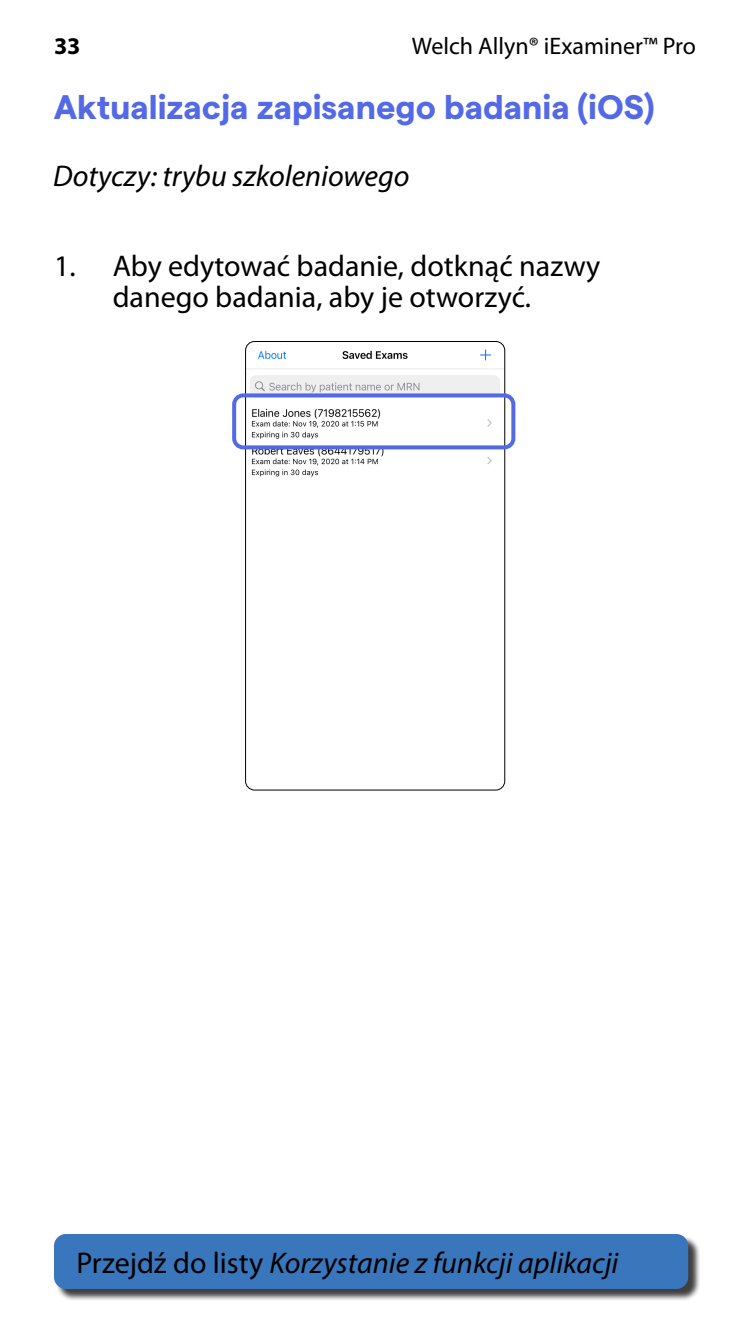
<style>
.page{position:relative;width:750px;height:1334px;background:#fff}
.page>*{position:absolute;margin:0;border:0;box-sizing:border-box;transform-origin:0 0}
.t1{font:700 34px "Matter";color:#5369e5}
.t2{font:italic 30px "Myriad Pro";color:#000}
.t3{font:30px/31px "Myriad Pro";color:#000;text-align:center}
.t4{font:24px "Myriad Pro";color:#000}
.t5{font:700 24px "Myriad Pro";color:#000}
.s1{font-style:normal}
</style>
<div class="page">
<div style="left:56px;top:1236px;width:645px;height:65px;background:#000;opacity:.75"></div>
<div style="left:54px;top:1234px;width:634px;height:55px;background:#3976bc;border-radius:12px"></div>
<img style="left:247px;top:342px;width:258px;height:447px">
<div style="left:245px;top:341px;width:260px;height:450px;border:1px solid #000;border-radius:9px"></div>
<div style="left:232px;top:393px;width:283px;height:56px;border:4px solid #5369e5;border-radius:9px"></div>
<p class="t5" style="left:54px;top:30px;width:28px">33</p>
<p class="t4" style="left:412px;top:31px;width:286px">Welch Allyn® iExaminer™ Pro</p>
<p class="t1" style="left:54px;top:81px;width:602px">Aktualizacja zapisanego badania (iOS)</p>
<p class="t2" style="left:53px;top:157px;width:358px">Dotyczy: trybu szkoleniowego</p>
<p class="t3" style="left:54px;top:250px;width:548px">1. Aby edytować badanie, dotknąć nazwy danego badania, aby je otworzyć.</p>
<p class="t2" style="left:76px;top:1244px;width:544px"><span class="s1">Przejdź do listy</span> Korzystanie z funkcji aplikacji</p>
</div>
